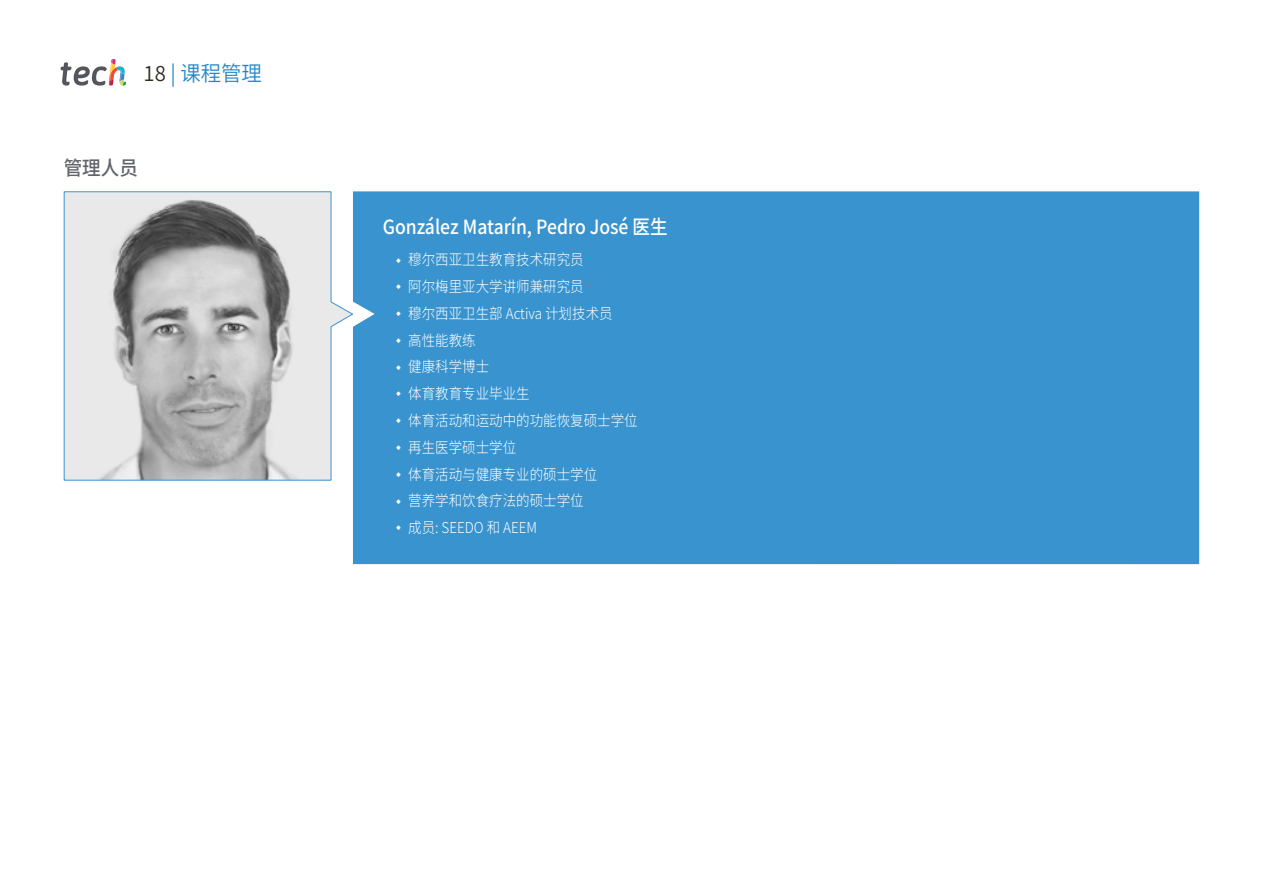
<style>
.page{position:relative;width:1263px;height:893px;background:#fff}
.page>*{position:absolute;margin:0;border:0;box-sizing:border-box;transform-origin:0 0}
.t1{font:21px "Source Han Sans CN";color:#2488c9}
.t2{font:500 19.5px "Source Han Sans CN";color:#fff;scale:.9 1}
.t3{font:500 19.5px "Source Han Sans CN";color:#61646a;scale:.95 1}
.t4{font:300 15px/26.7px "Source Han Sans CN";color:#fff;scale:.9 1}
.s1{color:#312e20}
</style>
<div class="page">
<svg style="left:61px;top:59px;width:65px;height:27px"></svg>
<div style="left:353px;top:191px;width:846px;height:373px;background:#3893ce"></div>
<svg style="left:63px;top:191px;width:291px;height:290px;background:#c5c6c7"></svg>
<svg style="left:396px;top:258px;width:5px;height:5px"></svg>
<svg style="left:396px;top:285px;width:5px;height:5px"></svg>
<svg style="left:396px;top:311px;width:5px;height:5px"></svg>
<svg style="left:396px;top:338px;width:5px;height:5px"></svg>
<svg style="left:396px;top:365px;width:5px;height:5px"></svg>
<svg style="left:396px;top:392px;width:5px;height:5px"></svg>
<svg style="left:396px;top:418px;width:5px;height:5px"></svg>
<svg style="left:396px;top:445px;width:5px;height:5px"></svg>
<svg style="left:396px;top:472px;width:5px;height:5px"></svg>
<svg style="left:396px;top:499px;width:5px;height:5px"></svg>
<svg style="left:396px;top:525px;width:5px;height:5px"></svg>
<h1 class="t1" style="left:144px;top:61px;width:120px"><span class="s1">18</span> | 课程管理</h1>
<h2 class="t3" style="left:64px;top:157px;width:80px">管理人员</h2>
<h2 class="t2" style="left:383px;top:216px;width:318px">González Matarín, Pedro José 医生</h2>
<p class="t4" style="left:408px;top:247px;width:256px">穆尔西亚卫生教育技术研究员<br>阿尔梅里亚大学讲师兼研究员<br>穆尔西亚卫生部 Activa 计划技术员<br>高性能教练<br>健康科学博士<br>体育教育专业毕业生<br>体育活动和运动中的功能恢复硕士学位再生医学硕士学位<br>体育活动与健康专业的硕士学位<br>营养学和饮食疗法的硕士学位<br>成员: SEEDO 和 AEEM</p>
</div>
